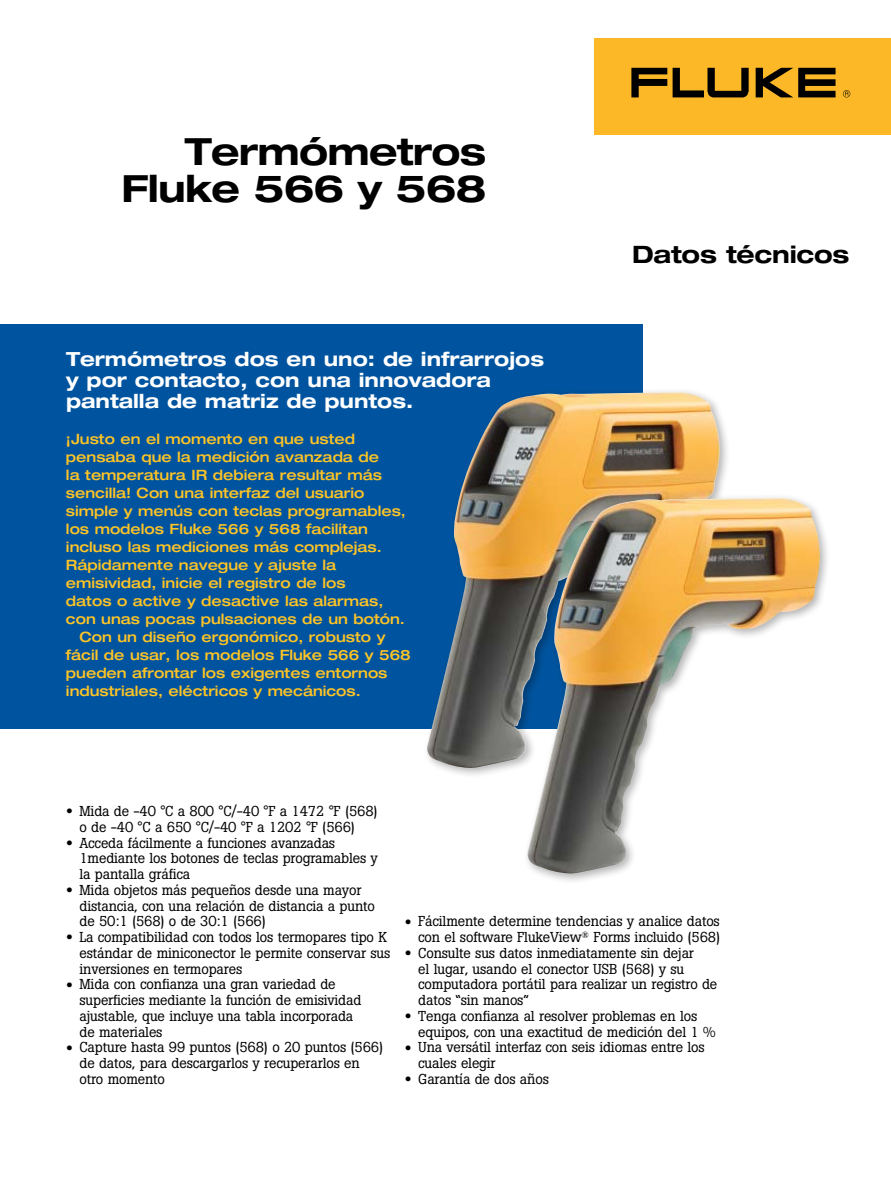
<style>
.page{position:relative;width:891px;height:1188px;background:#fff}
.page>*{position:absolute;margin:0;border:0;box-sizing:border-box;transform-origin:0 0}
.t1{font:700 expanded 37.5px/37.5px "Helvetica Neue";letter-spacing:-.02em;color:#000;text-align:right}
.t2{font:700 expanded 24px "Helvetica Neue";letter-spacing:-.01em;color:#000}
.t3{font:700 expanded 19.5px/21px "Helvetica Neue";color:#fff}
.t4{font:14.25px/15.8px "Boton";letter-spacing:-.01em;color:#000}
.t5{font:500 expanded 14.25px "Helvetica Neue";color:#ffc425}
.s1{font-size:20.25px}
</style>
<div class="page">
<div style="left:1px;top:324px;width:642px;height:405px;background:#00549f"></div>
<div style="left:422px;top:388px;width:426px;height:524px;background:#000;opacity:.3"></div>
<img style="left:427px;top:392px;width:295px;height:376px">
<div style="left:594px;top:38px;width:297px;height:97px;background:#fdb827"></div>
<svg style="left:631px;top:68px;width:36px;height:29px"></svg>
<svg style="left:756px;top:68px;width:80px;height:29px"></svg>
<svg style="left:673px;top:68px;width:76px;height:29px"></svg>
<svg style="left:843px;top:90px;width:7px;height:7px"></svg>
<div style="left:522px;top:493px;width:369px;height:525px;background:#fff"></div>
<img style="left:527px;top:498px;width:295px;height:376px">
<h1 class="t1" style="left:122px;top:131px;width:366px">Termómetros<br>Fluke 566 y 568</h1>
<h3 class="t3" style="left:66px;top:348px;width:480px">Termómetros dos en uno: de infrarrojos y por contacto, con una innovadora pantalla de matriz de puntos.</h3>
<p class="t5" style="left:66px;top:430px;width:291px">¡Justo en el momento en que usted</p>
<p class="t5" style="left:66px;top:448px;width:315px">pensaba que la medición avanzada de</p>
<p class="t5" style="left:66px;top:466px;width:317px">la temperatura IR debiera resultar más</p>
<p class="t5" style="left:66px;top:484px;width:300px">sencilla! Con una interfaz del usuario</p>
<p class="t5" style="left:66px;top:502px;width:341px">simple y menús con teclas programables,</p>
<p class="t5" style="left:66px;top:520px;width:303px">los modelos Fluke 566 y 568 facilitan</p>
<p class="t5" style="left:66px;top:538px;width:317px">incluso las mediciones más complejas.</p>
<p class="t5" style="left:66px;top:556px;width:272px">Rápidamente navegue y ajuste la</p>
<p class="t5" style="left:66px;top:574px;width:281px">emisividad, inicie el registro de los</p>
<p class="t5" style="left:66px;top:592px;width:319px">datos o active y desactive las alarmas,</p>
<p class="t5" style="left:66px;top:610px;width:340px">con unas pocas pulsaciones de un botón.</p>
<p class="t5" style="left:79px;top:628px;width:307px">Con un diseño ergonómico, robusto y</p>
<p class="t5" style="left:66px;top:646px;width:346px">fácil de usar, los modelos Fluke 566 y 568</p>
<p class="t5" style="left:66px;top:664px;width:323px">pueden afrontar los exigentes entornos</p>
<p class="t5" style="left:66px;top:682px;width:296px">industriales, eléctricos y mecánicos.</p>
<h2 class="t2" style="left:632px;top:240px;width:219px">Datos técnicos</h2>
<p class="t4" style="left:79px;top:803px;width:300px;text-indent:-13px"><span class="s1">•</span> Mida de -40 °C a 800 °C/-40 °F a 1472 °F (568) o de -40 °C a 650 °C/-40 °F a 1202 °F (566)</p>
<p class="t4" style="left:79px;top:835px;width:300px;text-indent:-13px"><span class="s1">•</span> Acceda fácilmente a funciones avanzadas<br>1mediante los botones de teclas programables y la pantalla gráfica</p>
<p class="t4" style="left:79px;top:882px;width:297px;text-indent:-13px"><span class="s1">•</span> Mida objetos más pequeños desde una mayor distancia, con una relación de distancia a punto de 50:1 (568) o de 30:1 (566)</p>
<p class="t4" style="left:79px;top:929px;width:312px;text-indent:-13px"><span class="s1">•</span> La compatibilidad con todos los termopares tipo K estándar de miniconector le permite conservar sus inversiones en termopares</p>
<p class="t4" style="left:79px;top:977px;width:283px;text-indent:-13px"><span class="s1">•</span> Mida con confianza una gran variedad de superficies mediante la función de emisividad ajustable, que incluye una tabla incorporada de materiales</p>
<p class="t4" style="left:79px;top:1040px;width:305px;text-indent:-13px"><span class="s1">•</span> Capture hasta 99 puntos (568) o 20 puntos (566) de datos, para descargarlos y recuperarlos en otro momento</p>
<p class="t4" style="left:405px;top:914px;width:317px;text-align:right"><span class="s1">•</span> Fácilmente determine tendencias y analice datos con el software FlukeView<sup>®</sup> Forms incluido (568)</p>
<p class="t4" style="left:418px;top:945px;width:301px;text-indent:-13px"><span class="s1">•</span> Consulte sus datos inmediatamente sin dejar<br>el lugar, usando el conector USB (568) y su computadora portátil para realizar un registro de datos “sin manos”</p>
<p class="t4" style="left:418px;top:1008px;width:299px;text-indent:-13px"><span class="s1">•</span> Tenga confianza al resolver problemas en los equipos, con una exactitud de medición del 1 %</p>
<p class="t4" style="left:418px;top:1040px;width:288px;text-indent:-13px"><span class="s1">•</span> Una versátil interfaz con seis idiomas entre los cuales elegir</p>
<p class="t4" style="left:405px;top:1071px;width:146px"><span class="s1">•</span> Garantía de dos años</p>
</div>
